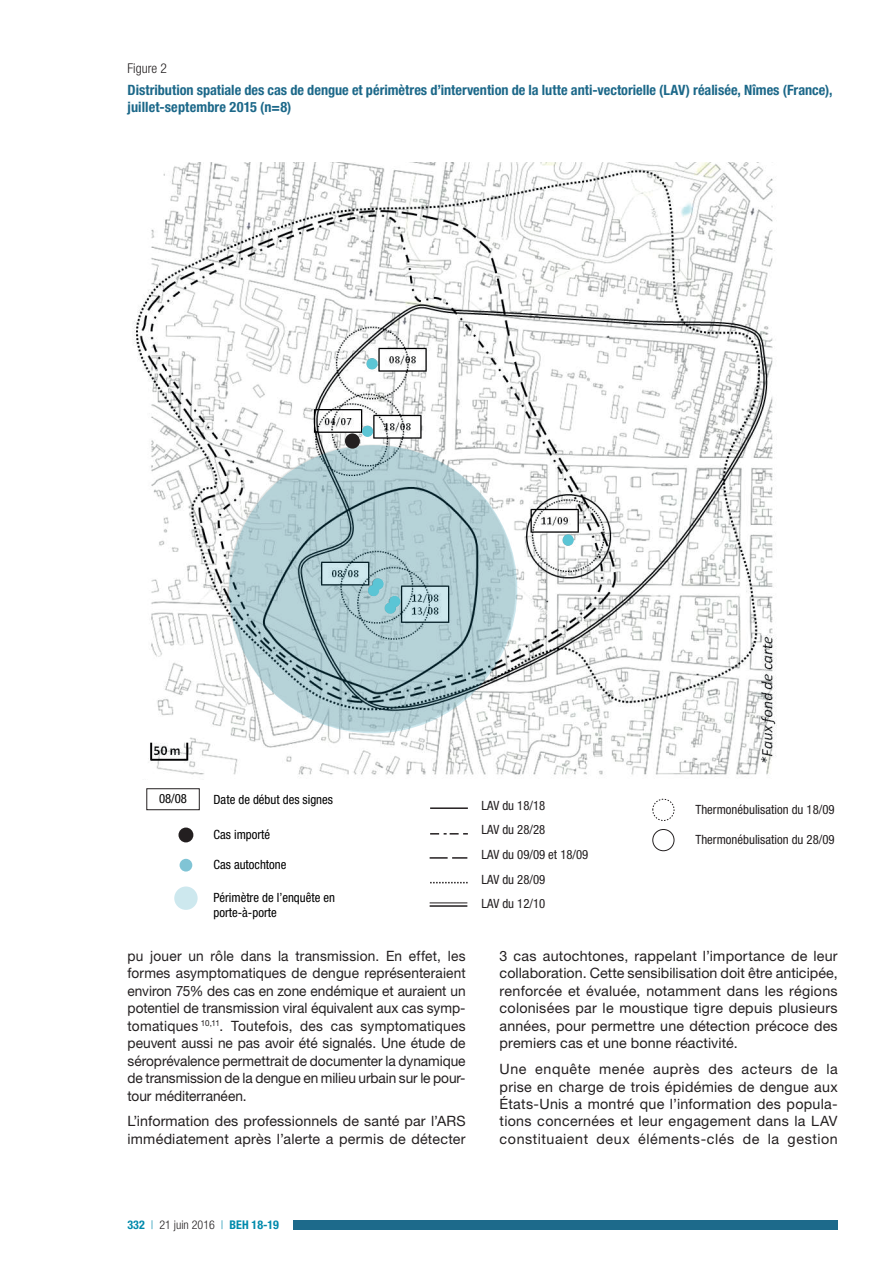
<style>
.page{position:relative;width:893px;height:1263px;background:#fff}
.page>*{position:absolute;margin:0;border:0;box-sizing:border-box;transform-origin:0 0}
.t1{font:14.25px/17.4px "Helvetica Neue LT Std";letter-spacing:.01em;color:#231f20;text-align:justify}
.t2{font:14.25px/17.4px "Helvetica Neue LT Std";letter-spacing:.01em;color:#231f20;text-align:justify;scale:.96 1}
.t3{font:700 condensed 14.25px/17.1px "Helvetica Neue LT Std";color:#1c6889}
.t4{font:300 condensed 13.5px "Helvetica Neue LT Std";color:#231f20}
.t5{font:condensed 12.75px/24.8px "Helvetica Neue LT Std";color:#231f20}
.t6{font:condensed 12.75px/15.3px "Helvetica Neue LT Std";color:#000001}
.t7{font:700 condensed 12px "Helvetica Neue LT Std";color:#008aac}
.s1{font-weight:300}
.s2{font-weight:300;color:#231f20}
</style>
<div class="page">
<div style="left:283px;top:1220px;width:555px;height:10px;background:#1d6a8b"></div>
<div style="left:281px;top:1219px;width:12px;height:12px;background:#fff"></div>
<img style="left:133px;top:162px;width:644px;height:613px">
<svg style="left:229px;top:445px;width:288px;height:288px;background:#a6c3c9"></svg>
<div style="left:345px;top:434px;width:15px;height:15px;background:#231f20;border-radius:50%"></div>
<div style="left:372px;top:578px;width:12px;height:11px;background:#5bc5d5;border-radius:50%"></div>
<div style="left:368px;top:585px;width:11px;height:11px;background:#5bc5d5;border-radius:50%"></div>
<div style="left:389px;top:596px;width:11px;height:11px;background:#5bc5d5;border-radius:50%"></div>
<div style="left:563px;top:534px;width:11px;height:12px;background:#5bc5d5;border-radius:50%"></div>
<div style="left:362px;top:426px;width:11px;height:11px;background:#5bc5d5;border-radius:50%"></div>
<div style="left:366px;top:358px;width:12px;height:11px;background:#5bc5d5;border-radius:50%"></div>
<div style="left:385px;top:602px;width:11px;height:12px;background:#5bc5d5;border-radius:50%"></div>
<div style="left:147px;top:788px;width:53px;height:22px;border:1px solid #231f20"></div>
<div style="left:178px;top:827px;width:15px;height:15px;background:#231f20;border-radius:50%"></div>
<div style="left:180px;top:859px;width:12px;height:12px;background:#80c4d5;border-radius:50%"></div>
<div style="left:174px;top:886px;width:24px;height:24px;background:#cde8ee;border-radius:50%"></div>
<hr style="left:430px;top:807px;width:38px;height:2px;background:#231f20">
<svg style="left:430px;top:833px;width:38px;height:1px"></svg>
<svg style="left:430px;top:857px;width:37px;height:2px"></svg>
<hr style="left:430px;top:905px;width:37px;height:2px;background:#231f20">
<hr style="left:430px;top:902px;width:37px;height:1px;background:#231f20">
<svg style="left:430px;top:882px;width:38px;height:1px"></svg>
<div style="left:652px;top:799px;width:22px;height:22px;border:1px dashed #231f20;border-radius:50%"></div>
<div style="left:652px;top:829px;width:22px;height:22px;border:1px solid #231f20;border-radius:50%"></div>
<p class="t4" style="left:128px;top:61px;width:41px">Figure 2</p>
<p class="t3" style="left:128px;top:81px;width:706px">Distribution spatiale des cas de dengue et périmètres d’intervention de la lutte anti-vectorielle (LAV) réalisée, Nîmes (France), juillet-septembre 2015 (n=8)</p>
<p class="t6" style="left:159px;top:791px;width:30px">08/08</p>
<p class="t6" style="left:214px;top:791px;width:121px">Date de début des signes</p>
<p class="t6" style="left:214px;top:826px;width:58px">Cas importé</p>
<p class="t6" style="left:214px;top:856px;width:74px">Cas autochtone</p>
<p class="t6" style="left:214px;top:889px;width:123px">Périmètre de l’enquête en porte-à-porte</p>
<p class="t2" style="left:128px;top:947px;width:354px">pu jouer un rôle dans la transmission. En effet, les formes asymptomatiques de dengue représenteraient environ 75% des cas en zone endémique et auraient un potentiel de transmission viral équivalent aux cas symp&shy;tomatiques <sup>10,11</sup>. Toutefois, des cas symptomatiques peuvent aussi ne pas avoir été signalés. Une étude de séroprévalence permettrait de documenter la dynamique de transmission de la dengue en milieu urbain sur le pour&shy;tour méditerranéen.</p>
<p class="t1" style="left:128px;top:1112px;width:340px">L’information des professionnels de santé par l’ARS immédiatement après l’alerte a permis de détecter</p>
<p class="t5" style="left:482px;top:792px;width:108px">LAV du 18/18<br>LAV du 28/28<br>LAV du 09/09 et 18/09<br>LAV du 28/09<br>LAV du 12/10</p>
<p class="t5" style="left:695px;top:797px;width:141px">Thermonébulisation du 18/09</p>
<p class="t5" style="left:695px;top:827px;width:141px">Thermonébulisation du 28/09</p>
<p class="t1" style="left:500px;top:947px;width:340px">3 cas autochtones, rappelant l’importance de leur collaboration. Cette sensibilisation doit être anticipée, renforcée et évaluée, notamment dans les régions colonisées par le moustique tigre depuis plusieurs années, pour permettre une détection précoce des premiers cas et une bonne réactivité.</p>
<p class="t1" style="left:500px;top:1060px;width:340px">Une enquête menée auprès des acteurs de la prise en charge de trois épidémies de dengue aux États-Unis a montré que l’information des popula&shy;tions concernées et leur engagement dans la LAV constituaient deux éléments-clés de la gestion</p>
<p class="t7" style="left:128px;top:1218px;width:153px">332 <span class="s1">|</span> <span class="s2">21 juin 2016</span> <span class="s1">|</span> BEH 18-19</p>
</div>
